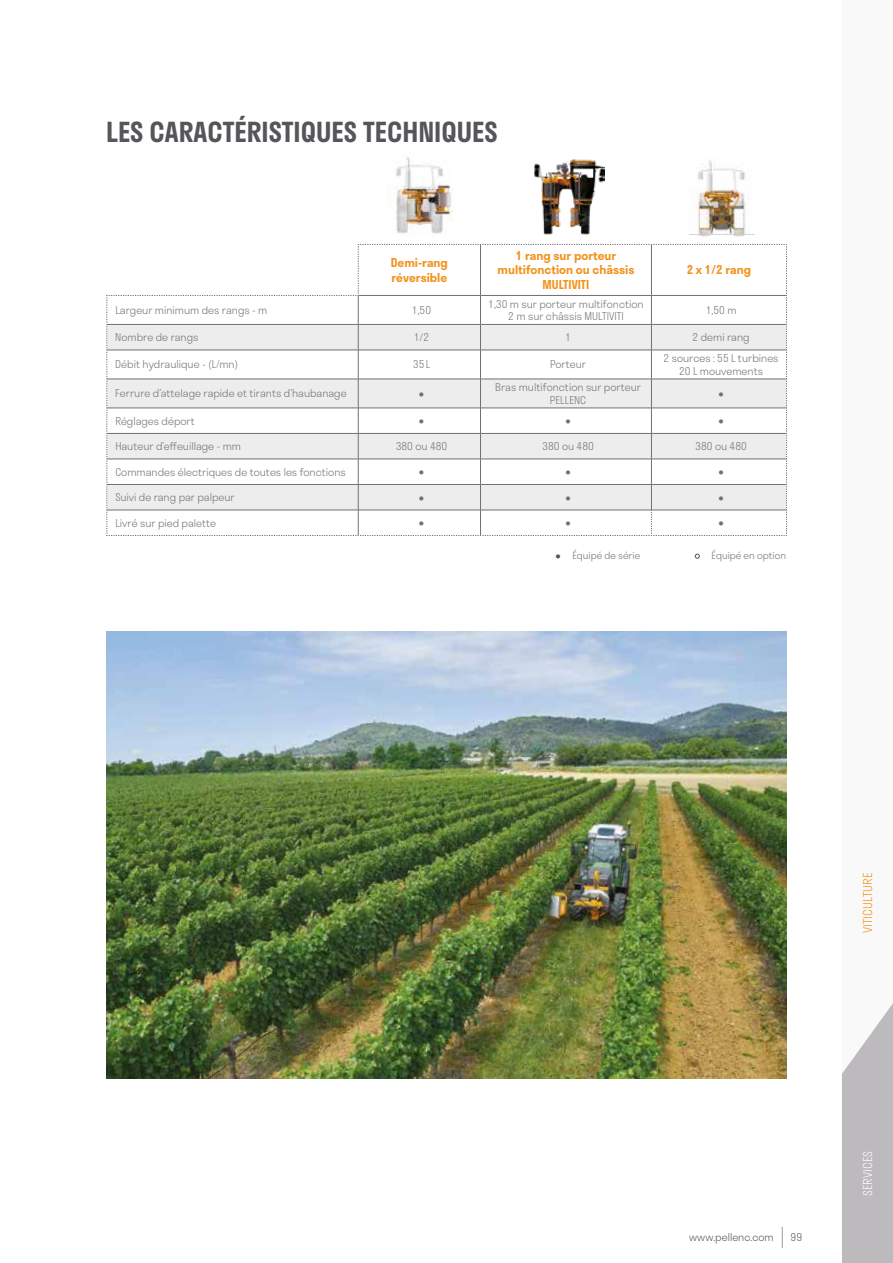
<style>
.page{position:relative;width:893px;height:1263px;background:#fff}
.page>*{position:absolute;margin:0;border:0;box-sizing:border-box;transform-origin:0 0}
.t1{font:600 27px "Stratos";color:#55565a}
.t2{font:700 15px "Stratos";color:#727073}
.t3{font:600 12px/14.4px "Stratos";color:#f2921c}
.t4{font:300 12px "Stratos";color:#f2921c}
.t5{font:300 12px "Stratos";color:#fff}
.t6{font:300 10.5px/12.6px "Stratos";color:#727073;text-align:center}
.t7{font:300 10.5px "Stratos";color:#55565a}
.t8{font:300 9.75px "Stratos";color:#727073}
.s1{font-weight:700;font-size:15px;color:#55565a}
</style>
<div class="page">
<svg style="left:782px;top:1227px;width:1px;height:21px"></svg>
<svg style="left:842px;top:1003px;width:51px;height:260px"></svg>
<svg style="left:107px;top:244px;width:680px;height:292px"></svg>
<svg style="left:695px;top:554px;width:5px;height:5px"></svg>
<img style="left:388px;top:157px;width:64px;height:78px">
<img style="left:534px;top:159px;width:70px;height:76px">
<img style="left:689px;top:160px;width:65px;height:77px">
<img style="left:106px;top:631px;width:681px;height:447px">
<h1 class="t1" style="left:106px;top:110px;width:393px">LES CARACTÉRISTIQUES TECHNIQUES</h1>
<p class="t3" style="left:391px;top:255px;width:59px">Demi-rang réversible</p>
<p class="t3" style="left:498px;top:248px;width:138px;text-align:center">1 rang sur porteur multifonction ou châssis<br>MULTIVITI</p>
<p class="t3" style="left:687px;top:262px;width:66px">2 x 1/2 rang</p>
<p class="t6" style="left:115px;top:303px;width:154px">Largeur minimum des rangs - m</p>
<p class="t6" style="left:412px;top:303px;width:21px">1,50</p>
<p class="t6" style="left:488px;top:297px;width:157px">1,30 m sur porteur multifonction<br>2 m sur châssis MULTIVITI</p>
<p class="t6" style="left:706px;top:303px;width:32px">1,50 m</p>
<p class="t6" style="left:115px;top:331px;width:85px">Nombre de rangs</p>
<p class="t6" style="left:414px;top:331px;width:17px">1/2</p>
<p class="t6" style="left:565px;top:331px;width:7px">1</p>
<p class="t6" style="left:693px;top:331px;width:59px">2 demi rang</p>
<p class="t6" style="left:115px;top:358px;width:124px">Débit hydraulique - (L/mn)</p>
<p class="t6" style="left:413px;top:358px;width:19px">35L</p>
<p class="t6" style="left:550px;top:358px;width:38px">Porteur</p>
<p class="t6" style="left:664px;top:352px;width:116px">2 sources : 55 L turbines<br>20 L mouvements</p>
<p class="t6" style="left:115px;top:387px;width:233px">Ferrure d’attelage rapide et tirants d’haubanage</p>
<h2 class="t2" style="left:419px;top:381px;width:7px">•</h2>
<p class="t6" style="left:495px;top:381px;width:147px">Bras multifonction sur porteur<br>PELLENC</p>
<h2 class="t2" style="left:718px;top:381px;width:7px">•</h2>
<p class="t6" style="left:115px;top:414px;width:81px">Réglages déport</p>
<h2 class="t2" style="left:419px;top:409px;width:7px">•</h2>
<h2 class="t2" style="left:565px;top:409px;width:7px">•</h2>
<h2 class="t2" style="left:718px;top:409px;width:7px">•</h2>
<p class="t6" style="left:115px;top:440px;width:127px">Hauteur d’effeuillage - mm</p>
<p class="t6" style="left:396px;top:440px;width:53px">380 ou 480</p>
<p class="t6" style="left:542px;top:440px;width:53px">380 ou 480</p>
<p class="t6" style="left:695px;top:440px;width:53px">380 ou 480</p>
<p class="t6" style="left:115px;top:465px;width:232px">Commandes électriques de toutes les fonctions</p>
<h2 class="t2" style="left:419px;top:460px;width:7px">•</h2>
<h2 class="t2" style="left:565px;top:460px;width:7px">•</h2>
<h2 class="t2" style="left:718px;top:460px;width:7px">•</h2>
<p class="t6" style="left:115px;top:491px;width:121px">Suivi de rang par palpeur</p>
<h2 class="t2" style="left:419px;top:485px;width:7px">•</h2>
<h2 class="t2" style="left:565px;top:485px;width:7px">•</h2>
<h2 class="t2" style="left:718px;top:485px;width:7px">•</h2>
<p class="t6" style="left:115px;top:516px;width:102px">Livré sur pied palette</p>
<h2 class="t2" style="left:419px;top:511px;width:7px">•</h2>
<h2 class="t2" style="left:565px;top:511px;width:7px">•</h2>
<h2 class="t2" style="left:718px;top:511px;width:7px">•</h2>
<p class="t8" style="left:555px;top:548px;width:86px"><span class="s1">•</span> Équipé de série</p>
<p class="t8" style="left:712px;top:548px;width:76px">Équipé en option</p>
<p class="t4" style="left:858px;top:933px;width:61px;rotate:-90deg">VITICULTURE</p>
<p class="t7" style="left:689px;top:1229px;width:86px">www.pellenc.com</p>
<p class="t7" style="left:791px;top:1229px;width:13px">99</p>
<p class="t5" style="left:858px;top:1196px;width:46px;rotate:-90deg">SERVICES</p>
</div>
